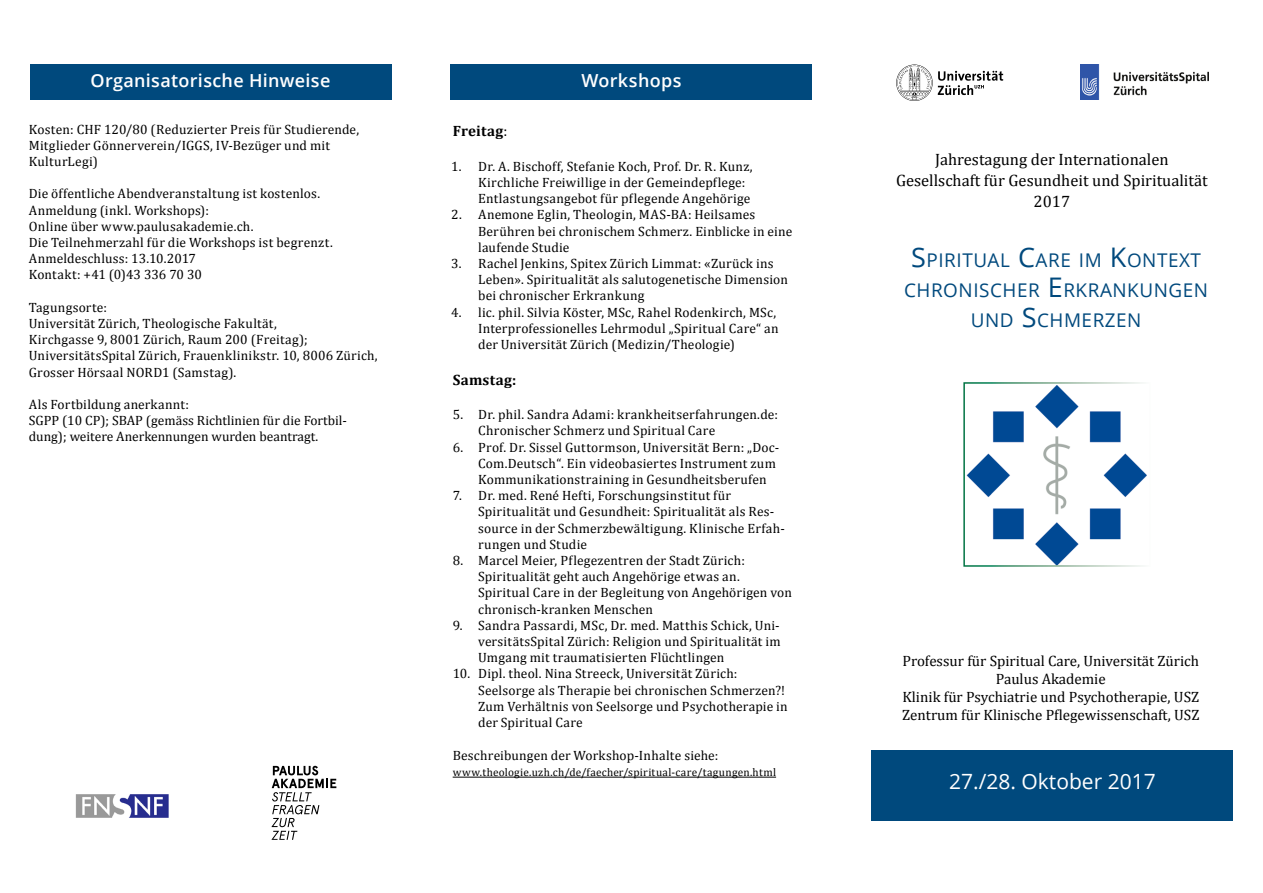
<style>
.page{position:relative;width:1263px;height:893px;background:#fff}
.page>*{position:absolute;margin:0;border:0;box-sizing:border-box;transform-origin:0 0}
.t1{font:21px "Open Sans";color:#fff}
.t2{font:18.9px/30px "Open Sans";letter-spacing:.03em;color:#00497d;text-align:center}
.t3{font:600 18px "Open Sans";letter-spacing:.02em;color:#fff}
.t4{font:16.5px/21px "Cambria";color:#000;text-align:center}
.t5{font:15px/18px "Cambria";color:#000;text-align:center}
.t6{font:700 15px "Cambria";letter-spacing:.015em;color:#000}
.t7{font:13.5px/16.2px "Cambria";letter-spacing:.015em;color:#000}
.t8{font:11.25px "Cambria";letter-spacing:.025em;color:#000}
.s1{font-weight:400}
.s2{font-size:27px}
</style>
<div class="page">
<img style="left:966px;top:385px;width:181px;height:179px">
<div style="left:963px;top:382px;width:188px;height:185px;border:2px solid #fff"></div>
<div style="left:872px;top:750px;width:361px;height:71px;background:#00497d"></div>
<svg style="left:896px;top:65px;width:107px;height:36px"></svg>
<img style="left:1081px;top:65px;width:127px;height:34px">
<img style="left:76px;top:794px;width:92px;height:24px">
<div style="left:30px;top:65px;width:361px;height:35px;background:#00497d"></div>
<svg style="left:271px;top:766px;width:65px;height:74px"></svg>
<hr style="left:453px;top:777px;width:323px;height:1px;background:#000">
<div style="left:451px;top:64px;width:361px;height:36px;background:#00497d"></div>
<h3 class="t3" style="left:91px;top:68px;width:241px">Organisatorische Hinweise</h3>
<p class="t7" style="left:29px;top:121px;width:332px">Kosten: CHF 120/80 (Reduzierter Preis für Studierende,<br>Mitglieder Gönnerverein/IGGS, IV-Bezüger und mit<br>KulturLegi)</p>
<p class="t7" style="left:29px;top:186px;width:305px">Die öffentliche Abendveranstaltung ist kostenlos.<br>Anmeldung (inkl. Workshops):<br>Online über www.paulusakademie.ch.<br>Die Teilnehmerzahl für die Workshops ist begrenzt.<br>Anmeldeschluss: 13.10.2017<br>Kontakt: +41 (0)43 336 70 30</p>
<p class="t7" style="left:29px;top:299px;width:350px">Tagungsorte:<br>Universität Zürich, Theologische Fakultät,<br>Kirchgasse 9, 8001 Zürich, Raum 200 (Freitag); UniversitätsSpital Zürich, Frauenklinikstr. 10, 8006 Zürich, Grosser Hörsaal NORD1 (Samstag).</p>
<p class="t7" style="left:29px;top:396px;width:320px">Als Fortbildung anerkannt:<br>SGPP (10 CP); SBAP (gemäss Richtlinien für die Fortbil&shy;dung); weitere Anerkennungen wurden beantragt.</p>
<h3 class="t3" style="left:581px;top:68px;width:102px">Workshops</h3>
<p class="t6" style="left:453px;top:121px;width:56px">Freitag<span class="s1">:</span></p>
<p class="t7" style="left:478px;top:158px;width:276px;text-indent:-27px">1. Dr. A. Bischoff, Stefanie Koch, Prof. Dr. R. Kunz,<br>Kirchliche Freiwillige in der Gemeindepflege:<br>Entlastungsangebot für pflegende Angehörige</p>
<p class="t7" style="left:478px;top:207px;width:316px;text-indent:-27px">2. Anemone Eglin, Theologin, MAS-BA: Heilsames<br>Berühren bei chronischem Schmerz. Einblicke in eine laufende Studie</p>
<p class="t7" style="left:478px;top:255px;width:311px;text-indent:-27px">3. Rachel Jenkins, Spitex Zürich Limmat: «Zurück ins<br>Leben». Spiritualität als salutogenetische Dimension bei chronischer Erkrankung</p>
<p class="t7" style="left:478px;top:304px;width:302px;text-indent:-27px">4. lic. phil. Silvia Köster, MSc, Rahel Rodenkirch, MSc,<br>Interprofessionelles Lehrmodul „Spiritual Care“ an der Universität Zürich (Medizin/Theologie)</p>
<p class="t6" style="left:453px;top:369px;width:65px">Samstag:</p>
<p class="t7" style="left:478px;top:406px;width:301px;text-indent:-26px">5. Dr. phil. Sandra Adami: krankheitserfahrungen.de:<br>Chronischer Schmerz und Spiritual Care</p>
<p class="t7" style="left:478px;top:439px;width:303px;text-indent:-26px">6. Prof. Dr. Sissel Guttormson, Universität Bern: „Doc-<br>Com.Deutsch“. Ein videobasiertes Instrument zum<br>Kommunikationstraining in Gesundheitsberufen</p>
<p class="t7" style="left:478px;top:487px;width:308px;text-indent:-26px">7. Dr. med. René Hefti, Forschungsinstitut für Spiritualität und Gesundheit: Spiritualität als Res&shy;source in der Schmerzbewältigung. Klinische Erfah&shy;rungen und Studie</p>
<p class="t7" style="left:478px;top:552px;width:315px;text-indent:-26px">8. Marcel Meier, Pflegezentren der Stadt Zürich:<br>Spiritualität geht auch Angehörige etwas an.<br>Spiritual Care in der Begleitung von Angehörigen von chronisch-kranken Menschen</p>
<p class="t7" style="left:478px;top:617px;width:304px;text-align:justify;text-indent:-26px">9. Sandra Passardi, MSc, Dr. med. Matthis Schick, Uni&shy;versitätsSpital Zürich: Religion und Spiritualität im Umgang mit traumatisierten Flüchtlingen</p>
<p class="t7" style="left:478px;top:666px;width:311px;text-indent:-26px">10. Dipl. theol. Nina Streeck, Universität Zürich:<br>Seelsorge als Therapie bei chronischen Schmerzen?!<br>Zum Verhältnis von Seelsorge und Psychotherapie in der Spiritual Care</p>
<p class="t7" style="left:453px;top:747px;width:267px">Beschreibungen der Workshop-Inhalte siehe:</p>
<p class="t8" style="left:453px;top:766px;width:325px">www.theologie.uzh.ch/de/faecher/spiritual-care/tagungen.html</p>
<p class="t4" style="left:896px;top:149px;width:313px">Jahrestagung der Internationalen<br>Gesellschaft für Gesundheit und Spiritualität<br>2017</p>
<h2 class="t2" style="left:904px;top:245px;width:305px"><span class="s2">S</span>PIRITUAL <span class="s2">C</span>ARE IM <span class="s2">K</span>ONTEXT<br>CHRONISCHER <span class="s2">E</span>RKRANKUNGEN<br>UND <span class="s2">S</span>CHMERZEN</h2>
<p class="t5" style="left:902px;top:652px;width:299px">Professur für Spiritual Care, Universität Zürich Paulus Akademie<br>Klinik für Psychiatrie und Psychotherapie, USZ Zentrum für Klinische Pflegewissenschaft, USZ</p>
<h1 class="t1" style="left:949px;top:767px;width:208px">27./28. Oktober 2017</h1>
</div>
